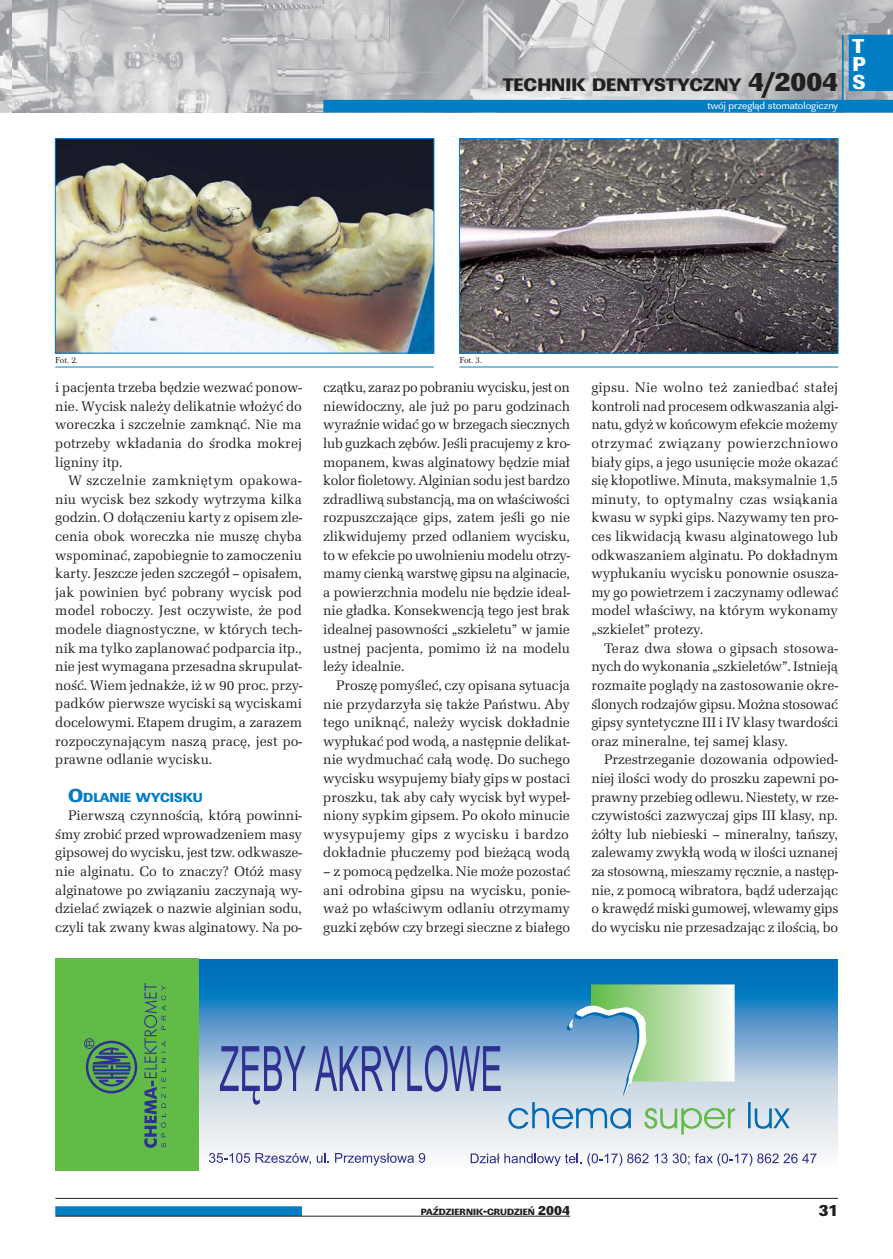
<style>
.page{position:relative;width:893px;height:1259px;background:#fff}
.page>*{position:absolute;margin:0;border:0;box-sizing:border-box;transform-origin:0 0}
.t1{font:21px/18px "URW Linear TCE Ult Bol";color:#fff;text-align:justify}
.t2{font:18.9px "URW Linear TCE Ult Bol";color:#231f20}
.t3{font:16.5px "URW Linear TCE Ult Bol";color:#231f20}
.t4{font:14.25px/18.6px "URW Latino TCE";color:#231f20;text-align:justify}
.t5{font:13.65px "URW Linear TCE Ult Bol";color:#007dc5}
.t6{font:10.5px "URW Linear TCE";color:#fff}
.t7{font:9.45px "URW Linear TCE Ult Bol";color:#231f20}
.t8{font:9px "Baskerville TCE";letter-spacing:-.035em;color:#231f20}
.s1{font-size:27px}
.s2{font-size:19.5px}
.s3{font-size:13.5px}
</style>
<div class="page">
<img style="left:0;top:0;width:892px;height:112px">
<div style="left:323px;top:100px;width:569px;height:13px;background:#007dc5"></div>
<div style="left:848px;top:35px;width:44px;height:56px;background:#007dc5"></div>
<hr style="left:842px;top:35px;width:1px;height:72px;background:#007dc5">
<div style="left:55px;top:1206px;width:247px;height:10px;background:#007dc5"></div>
<hr style="left:55px;top:1215px;width:515px;height:1px;background:#231f20">
<hr style="left:55px;top:1198px;width:783px;height:1px;background:#231f20">
<img style="left:57px;top:140px;width:375px;height:211px">
<div style="left:55px;top:138px;width:379px;height:215px;border:1px solid #007dc5"></div>
<hr style="left:55px;top:367px;width:379px;height:1px;background:#007dc5">
<img style="left:461px;top:140px;width:375px;height:211px">
<div style="left:459px;top:138px;width:379px;height:215px;border:1px solid #007dc5"></div>
<hr style="left:459px;top:367px;width:379px;height:1px;background:#007dc5">
<div style="left:196px;top:958px;width:641px;height:15px;background:#006eb8"></div>
<hr style="left:196px;top:973px;width:641px;height:2px;background:#0071bb">
<hr style="left:196px;top:975px;width:641px;height:2px;background:#0072bc">
<hr style="left:196px;top:977px;width:641px;height:1px;background:#0073bc">
<hr style="left:196px;top:978px;width:641px;height:1px;background:#0073bd">
<hr style="left:196px;top:979px;width:641px;height:1px;background:#0073bd">
<hr style="left:196px;top:980px;width:641px;height:2px;background:#0074bd">
<hr style="left:196px;top:982px;width:641px;height:1px;background:#0075be">
<div style="left:196px;top:983px;width:641px;height:6px;background:#0078be"></div>
<div style="left:196px;top:989px;width:641px;height:9px;background:#007cc0"></div>
<hr style="left:196px;top:998px;width:641px;height:2px;background:#0981c1">
<svg style="left:199px;top:1000px;width:638px;height:19px;background:#3088c5"></svg>
<hr style="left:196px;top:1019px;width:641px;height:1px;background:#5392c9">
<hr style="left:196px;top:1020px;width:641px;height:1px;background:#5793ca">
<hr style="left:196px;top:1021px;width:641px;height:1px;background:#5794ca">
<div style="left:196px;top:1022px;width:641px;height:32px;background:linear-gradient(to bottom,#5994c9,#91b4d7)"></div>
<div style="left:196px;top:1054px;width:641px;height:13px;background:#a1bdda"></div>
<div style="left:196px;top:1067px;width:641px;height:7px;background:#b4cade"></div>
<div style="left:196px;top:1074px;width:641px;height:5px;background:#c0d2e0"></div>
<div style="left:196px;top:1079px;width:641px;height:5px;background:#c7d7e2"></div>
<div style="left:196px;top:1084px;width:641px;height:43px;background:linear-gradient(to bottom,#c8d7e2,#e6ebef)"></div>
<div style="left:196px;top:1127px;width:641px;height:18px;background:#ebeff2"></div>
<div style="left:196px;top:1145px;width:641px;height:25px;background:#f3f5f8"></div>
<div style="left:56px;top:958px;width:143px;height:213px;background:#61bb46"></div>
<svg style="left:566px;top:984px;width:168px;height:112px"></svg>
<svg style="left:508px;top:1102px;width:281px;height:32px"></svg>
<svg style="left:220px;top:1046px;width:85px;height:58px"></svg>
<svg style="left:315px;top:1045px;width:185px;height:46px"></svg>
<svg style="left:84px;top:1038px;width:53px;height:55px"></svg>
<svg style="left:144px;top:983px;width:22px;height:164px"></svg>
<svg style="left:209px;top:1153px;width:102px;height:11px"></svg>
<svg style="left:317px;top:1153px;width:12px;height:9px"></svg>
<svg style="left:335px;top:1153px;width:90px;height:12px"></svg>
<svg style="left:470px;top:1153px;width:111px;height:13px"></svg>
<svg style="left:587px;top:1153px;width:61px;height:13px"></svg>
<svg style="left:654px;top:1153px;width:162px;height:13px"></svg>
<h2 class="t2" style="left:503px;top:77px;width:336px">TECHNIK DENTYSTYCZNY <span class="s1">4/2004</span></h2>
<p class="t6" style="left:707px;top:101px;width:132px">twój przegląd stomatologiczny</p>
<h1 class="t1" style="left:852px;top:39px;width:15px">T P S</h1>
<p class="t8" style="left:55px;top:355px;width:24px">Fot. 2.</p>
<p class="t8" style="left:459px;top:355px;width:24px">Fot. 3.</p>
<p class="t4" style="left:55px;top:379px;width:248px">i pacjenta trzeba będzie wezwać ponow&shy;nie. Wycisk należy delikatnie włożyć do woreczka i szczelnie zamknąć. Nie ma potrzeby wkładania do środka mokrej ligniny itp.</p>
<p class="t4" style="left:55px;top:472px;width:249px;text-indent:13px">W szczelnie zamkniętym opakowa&shy;niu wycisk bez szkody wytrzyma kilka godzin. O dołączeniu karty z opisem zle&shy;cenia obok woreczka nie muszę chyba wspominać, zapobiegnie to zamoczeniu karty. Jeszcze jeden szczegół – opisałem, jak powinien być pobrany wycisk pod model roboczy. Jest oczywiste, że pod modele diagnostyczne, w których tech&shy;nik ma tylko zaplanować podparcia itp., nie jest wymagana przesadna skrupulat&shy;ność. Wiem jednakże, iż w 90 proc. przy&shy;padków pierwsze wyciski są wyciskami docelowymi. Etapem drugim, a zarazem rozpoczynającym naszą pracę, jest po&shy;prawne odlanie wycisku.</p>
<p class="t5" style="left:68px;top:792px;width:136px"><span class="s2">O</span>DLANIE WYCISKU</p>
<p class="t4" style="left:55px;top:806px;width:248px;text-indent:13px">Pierwszą czynnością, którą powinni&shy;śmy zrobić przed wprowadzeniem masy gipsowej do wycisku, jest tzw. odkwasze&shy;nie alginatu. Co to znaczy? Otóż masy alginatowe po związaniu zaczynają wy&shy;dzielać związek o nazwie alginian sodu, czyli tak zwany kwas alginatowy. Na po-</p>
<p class="t4" style="left:323px;top:379px;width:248px">czątku, zaraz po pobraniu wycisku, jest on niewidoczny, ale już po paru godzinach wyraźnie widać go w brzegach siecznych lub guzkach zębów. Jeśli pracujemy z kro&shy;mopanem, kwas alginatowy będzie miał kolor fioletowy. Alginian sodu jest bardzo zdradliwą substancją, ma on właściwości rozpuszczające gips, zatem jeśli go nie zlikwidujemy przed odlaniem wycisku, to w efekcie po uwolnieniu modelu otrzy&shy;mamy cienką warstwę gipsu na alginacie, a powierzchnia modelu nie będzie ideal&shy;nie gładka. Konsekwencją tego jest brak idealnej pasowności „szkieletu” w jamie ustnej pacjenta, pomimo iż na modelu leży idealnie.</p>
<p class="t4" style="left:323px;top:676px;width:248px;text-indent:13px">Proszę pomyśleć, czy opisana sytuacja nie przydarzyła się także Państwu. Aby tego uniknąć, należy wycisk dokładnie wypłukać pod wodą, a następnie delikat&shy;nie wydmuchać całą wodę. Do suchego wycisku wsypujemy biały gips w postaci proszku, tak aby cały wycisk był wypeł&shy;niony sypkim gipsem. Po około minucie wysypujemy gips z wycisku i bardzo dokładnie płuczemy pod bieżącą wodą</p>
<p class="t4" style="left:323px;top:862px;width:248px">– z pomocą pędzelka. Nie może pozostać ani odrobina gipsu na wycisku, ponie&shy;waż po właściwym odlaniu otrzymamy guzki zębów czy brzegi sieczne z białego</p>
<p class="t4" style="left:591px;top:379px;width:248px">gipsu. Nie wolno też zaniedbać stałej kontroli nad procesem odkwaszania algi&shy;natu, gdyż w końcowym efekcie możemy otrzymać związany powierzchniowo biały gips, a jego usunięcie może okazać się kłopotliwe. Minuta, maksymalnie 1,5 minuty, to optymalny czas wsiąkania kwasu w sypki gips. Nazywamy ten pro&shy;ces likwidacją kwasu alginatowego lub odkwaszaniem alginatu. Po dokładnym wypłukaniu wycisku ponownie osusza&shy;my go powietrzem i zaczynamy odlewać model właściwy, na którym wykonamy „szkielet” protezy.</p>
<p class="t4" style="left:591px;top:639px;width:248px;text-indent:13px">Teraz dwa słowa o gipsach stosowa&shy;nych do wykonania „szkieletów”. Istnieją rozmaite poglądy na zastosowanie okre&shy;ślonych rodzajów gipsu. Można stosować gipsy syntetyczne III i IV klasy twardości oraz mineralne, tej samej klasy.</p>
<p class="t4" style="left:591px;top:751px;width:248px;text-indent:13px">Przestrzeganie dozowania odpowied&shy;niej ilości wody do proszku zapewni po&shy;prawny przebieg odlewu. Niestety, w rze&shy;czywistości zazwyczaj gips III klasy, np. żółty lub niebieski – mineralny, tańszy, zalewamy zwykłą wodą w ilości uznanej za stosowną, mieszamy ręcznie, a następ&shy;nie, z pomocą wibratora, bądź uderzając o krawędź miski gumowej, wlewamy gips do wycisku nie przesadzając z ilością, bo</p>
<p class="t7" style="left:421px;top:1207px;width:151px">PAŹDZIERNIK<span class="s3">-</span>GRUDZIEŃ <span class="s3">2004</span></p>
<p class="t3" style="left:818px;top:1204px;width:21px">31</p>
</div>
